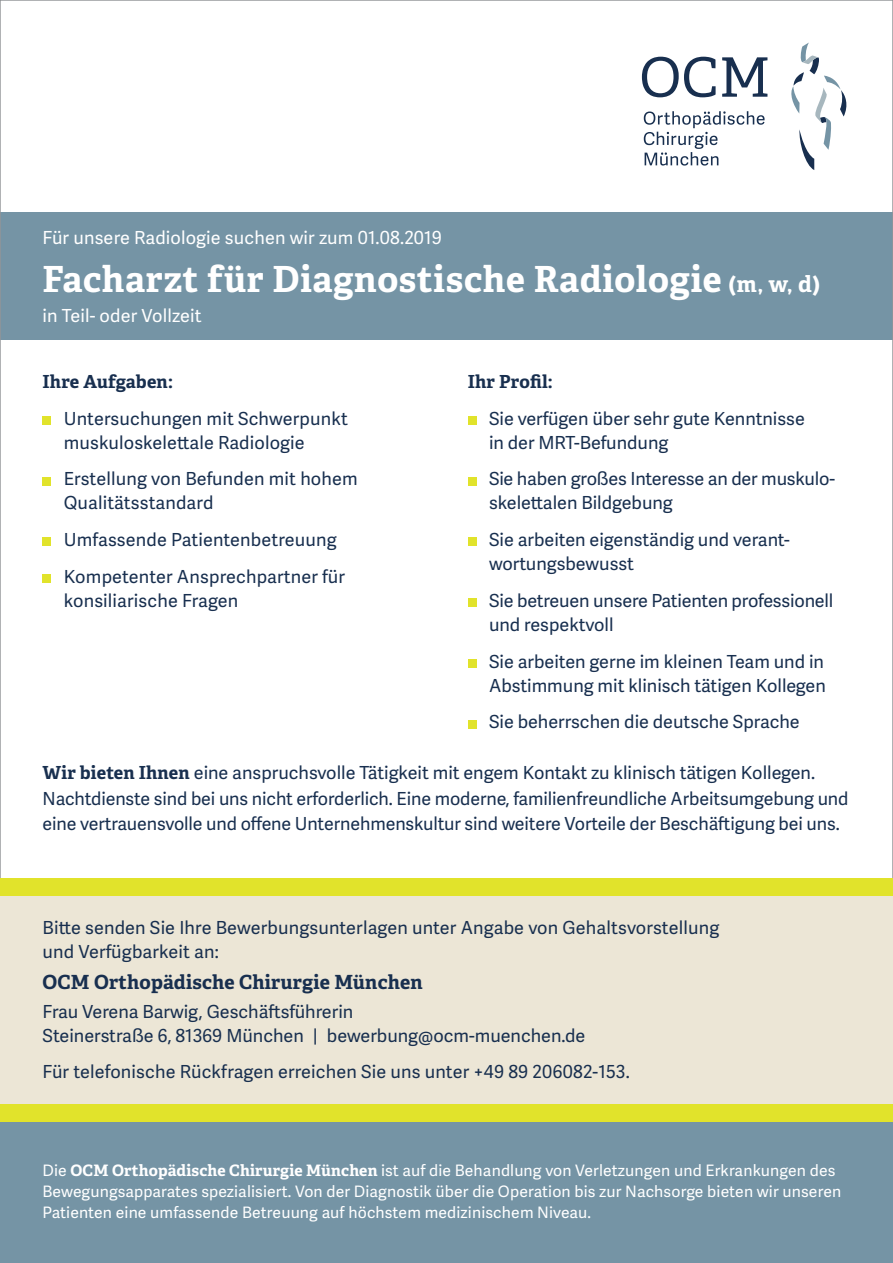
<style>
.page{position:relative;width:893px;height:1263px;background:#fff}
.page>*{position:absolute;margin:0;border:0;box-sizing:border-box;transform-origin:0 0}
.t1{font:700 36px "Adelle";letter-spacing:.02em;color:#fff}
.t2{font:700 19.5px "Adelle";letter-spacing:.01em;color:#182f4f}
.t3{font:18px/24px "Adelle Sans";color:#182f4f}
.t4{font:18px "Adelle Sans";letter-spacing:.01em;color:#fff}
.t5{font:700 18px "Adelle";letter-spacing:.01em;color:#182f4f}
.t6{font:15.75px/21px "Adelle Sans";letter-spacing:.01em;color:#fff}
.s1{font-size:22.5px}
.s2{font-family:"Adelle";font-weight:700}
</style>
<div class="page">
<div style="left:0;top:213px;width:893px;height:127px;background:#7594a5"></div>
<div style="left:43px;top:416px;width:8px;height:9px;background:#e1e32b"></div>
<div style="left:43px;top:477px;width:8px;height:8px;background:#e1e32b"></div>
<div style="left:43px;top:538px;width:8px;height:8px;background:#e1e32b"></div>
<div style="left:43px;top:574px;width:8px;height:9px;background:#e1e32b"></div>
<div style="left:468px;top:416px;width:8px;height:9px;background:#e1e32b"></div>
<div style="left:468px;top:477px;width:8px;height:8px;background:#e1e32b"></div>
<div style="left:468px;top:538px;width:8px;height:8px;background:#e1e32b"></div>
<div style="left:468px;top:598px;width:8px;height:9px;background:#e1e32b"></div>
<div style="left:468px;top:659px;width:8px;height:9px;background:#e1e32b"></div>
<div style="left:468px;top:720px;width:8px;height:8px;background:#e1e32b"></div>
<svg style="left:791px;top:43px;width:55px;height:127px"></svg>
<svg style="left:642px;top:57px;width:74px;height:40px"></svg>
<svg style="left:722px;top:57px;width:45px;height:40px"></svg>
<svg style="left:644px;top:111px;width:120px;height:55px"></svg>
<div style="left:0;top:888px;width:893px;height:233px;background:#ece6d6"></div>
<div style="left:0;top:1121px;width:893px;height:142px;background:#7594a5"></div>
<div style="left:0;top:1104px;width:893px;height:17px;background:#e1e32b"></div>
<div style="left:0;top:878px;width:893px;height:17px;background:#e1e32b"></div>
<p class="t4" style="left:43px;top:225px;width:401px">Für unsere Radiologie suchen wir zum 01.08.2019</p>
<h1 class="t1" style="left:43px;top:256px;width:779px">Facharzt für Diagnostische Radiologie <span class="s1">(m, w, d)</span></h1>
<p class="t4" style="left:43px;top:303px;width:161px">in Teil- oder Vollzeit</p>
<p class="t5" style="left:468px;top:370px;width:87px">Ihr Profil:</p>
<p class="t3" style="left:489px;top:406px;width:317px">Sie verfügen über sehr gute Kenntnisse in der MRT-Befundung</p>
<p class="t3" style="left:489px;top:466px;width:347px">Sie haben großes Interesse an der muskulo&shy;skelettalen Bildgebung</p>
<p class="t3" style="left:489px;top:527px;width:302px">Sie arbeiten eigenständig und verant&shy;wortungsbewusst</p>
<p class="t3" style="left:489px;top:588px;width:346px">Sie betreuen unsere Patienten professionell und respektvoll</p>
<p class="t3" style="left:489px;top:649px;width:338px">Sie arbeiten gerne im kleinen Team und in<br>Abstimmung mit klinisch tätigen Kollegen</p>
<p class="t3" style="left:489px;top:709px;width:312px">Sie beherrschen die deutsche Sprache</p>
<p class="t3" style="left:43px;top:760px;width:807px;line-height:25.5px"><span class="s2">Wir bieten Ihnen</span> eine anspruchsvolle Tätigkeit mit engem Kontakt zu klinisch tätigen Kollegen.<br>Nachtdienste sind bei uns nicht erforderlich. Eine moderne, familienfreundliche Arbeitsumgebung und eine vertrauensvolle und offene Unternehmenskultur sind weitere Vorteile der Beschäftigung bei uns.</p>
<p class="t5" style="left:43px;top:370px;width:132px">Ihre Aufgaben:</p>
<p class="t3" style="left:64px;top:406px;width:286px">Untersuchungen mit Schwerpunkt muskuloskelettale Radiologie</p>
<p class="t3" style="left:64px;top:466px;width:296px">Erstellung von Befunden mit hohem<br>Qualitätsstandard</p>
<p class="t3" style="left:64px;top:521px;width:283px;line-height:36.8px">Umfassende Patientenbetreuung<br>Kompetenter Ansprechpartner für</p>
<p class="t3" style="left:64px;top:588px;width:176px">konsiliarische Fragen</p>
<p class="t3" style="left:43px;top:915px;width:678px">Bitte senden Sie Ihre Bewerbungsunterlagen unter Angabe von Gehaltsvorstellung und Verfügbarkeit an:</p>
<p class="t2" style="left:43px;top:970px;width:382px">OCM Orthopädische Chirurgie München</p>
<p class="t3" style="left:43px;top:998px;width:544px">Frau Verena Barwig, Geschäftsführerin<br>Steinerstraße 6, 81369 München | bewerbung@ocm-muenchen.de</p>
<p class="t3" style="left:43px;top:1059px;width:589px">Für telefonische Rückfragen erreichen Sie uns unter +49 89 206082-153.</p>
<p class="t6" style="left:43px;top:1160px;width:800px">Die <span class="s2">OCM Orthopädische Chirurgie München</span> ist auf die Behandlung von Verletzungen und Erkrankungen des<br>Bewegungsapparates spezialisiert. Von der Diagnostik über die Operation bis zur Nachsorge bieten wir unseren<br>Patienten eine umfassende Betreuung auf höchstem medizinischem Niveau.</p>
</div>
